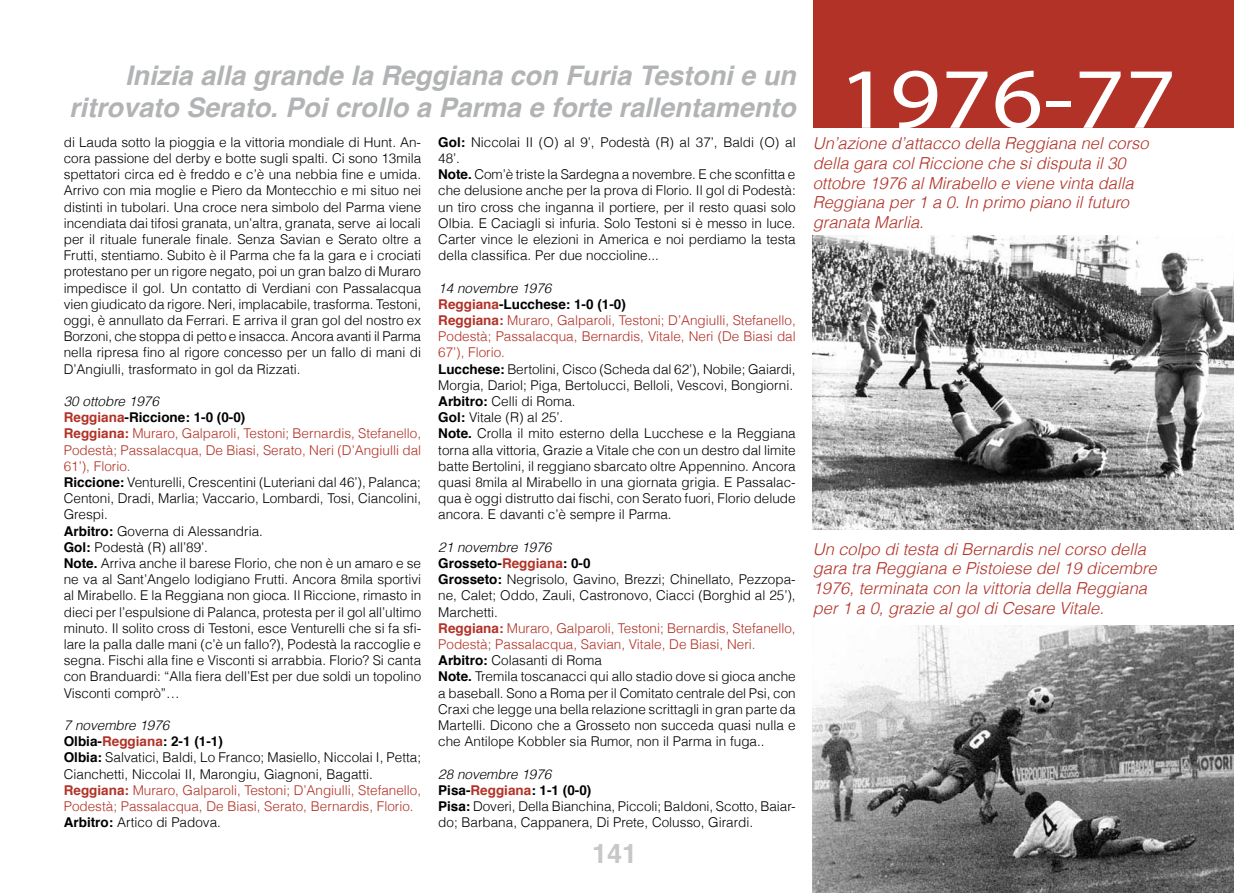
<style>
.page{position:relative;width:1234px;height:893px;background:#fff}
.page>*{position:absolute;margin:0;border:0;box-sizing:border-box;transform-origin:0 0}
.t1{font:86.55px "Myriad Pro";color:#fff;scale:1.15 1}
.t2{font:italic 700 27px/32.4px "Helvetica";color:#b1b3b4;text-align:right}
.t3{font:700 27px "Helvetica";color:#c6c7c8}
.t4{font:italic 300 16.5px/19.8px "Helvetica";color:#b23227}
.t5{font:300 13.5px/16.2px "Helvetica";color:#000}
.s1{font-style:italic}
.s2{font-weight:700;color:#b23227}
.s3{font-weight:700}
.s4{color:#b23227}
</style>
<div class="page">
<div style="left:812px;top:0;width:421px;height:128px;background:#b23227"></div>
<img style="left:812px;top:625px;width:421px;height:268px">
<img style="left:812px;top:235px;width:421px;height:294px">
<h2 class="t2" style="left:69px;top:59px;width:728px">Inizia alla grande la Reggiana con Furia Testoni e un ritrovato Serato. Poi crollo a Parma e forte rallentamento</h2>
<p class="t5" style="left:64px;top:133px;width:359px;text-align:justify">di Lauda sotto la pioggia e la vittoria mondiale di Hunt. An&shy;cora passione del derby e botte sugli spalti. Ci sono 13mila spettatori circa ed è freddo e c’è una nebbia fine e umida.<br>Arrivo con mia moglie e Piero da Montecchio e mi situo nei distinti in tubolari. Una croce nera simbolo del Parma viene incendiata dai tifosi granata, un’altra, granata, serve ai locali per il rituale funerale finale. Senza Savian e Serato oltre a Frutti, stentiamo. Subito è il Parma che fa la gara e i crociati protestano per un rigore negato, poi un gran balzo di Muraro impedisce il gol. Un contatto di Verdiani con Passalacqua vien giudicato da rigore. Neri, implacabile, trasforma. Testoni, oggi, è annullato da Ferrari. E arriva il gran gol del nostro ex Borzoni, che stoppa di petto e insacca. Ancora avanti il Parma nella ripresa fino al rigore concesso per un fallo di mani di D’Angiulli, trasformato in gol da Rizzati.</p>
<p class="t5" style="left:64px;top:392px;width:359px"><span class="s1">30 ottobre 1976<br></span><span class="s2">Reggiana</span><span class="s3">-Riccione: 1-0 (0-0)<br></span><span class="s2">Reggiana:</span> <span class="s4">Muraro, Galparoli, Testoni; Bernardis, Stefanello, Podestà; Passalacqua, De Biasi, Serato, Neri (D’Angiulli dal 61’), Florio.<br></span><span class="s3">Riccione:</span> Venturelli, Crescentini (Luteriani dal 46’), Palanca; Centoni, Dradi, Marlia; Vaccario, Lombardi, Tosi, Ciancolini, Grespi.<br><span class="s3">Arbitro:</span> Governa di Alessandria.<br><span class="s3">Gol:</span> Podestà (R) all’89’.<br><span class="s3">Note.</span> Arriva anche il barese Florio, che non è un amaro e se ne va al Sant’Angelo lodigiano Frutti. Ancora 8mila sportivi al Mirabello. E la Reggiana non gioca. Il Riccione, rimasto in dieci per l’espulsione di Palanca, protesta per il gol all’ultimo minuto. Il solito cross di Testoni, esce Venturelli che si fa sfi&shy;lare la palla dalle mani (c’è un fallo?), Podestà la raccoglie e segna. Fischi alla fine e Visconti si arrabbia. Florio? Si canta con Branduardi: “Alla fiera dell’Est per due soldi un topolino Visconti comprò”…</p>
<p class="t5" style="left:64px;top:716px;width:359px"><span class="s1">7 novembre 1976<br></span><span class="s3">Olbia-</span><span class="s2">Reggiana</span><span class="s3">: 2-1 (1-1)<br>Olbia:</span> Salvatici, Baldi, Lo Franco; Masiello, Niccolai I, Petta; Cianchetti, Niccolai II, Marongiu, Giagnoni, Bagatti.<br><span class="s2">Reggiana:</span> <span class="s4">Muraro, Galparoli, Testoni; D’Angiulli, Stefanello, Podestà; Passalacqua, De Biasi, Serato, Bernardis, Florio.<br></span><span class="s3">Arbitro:</span> Artico di Padova.</p>
<p class="t5" style="left:438px;top:133px;width:359px"><span class="s3">Gol:</span> Niccolai II (O) al 9’, Podestà (R) al 37’, Baldi (O) al 48’.<br><span class="s3">Note.</span> Com’è triste la Sardegna a novembre. E che sconfitta e che delusione anche per la prova di Florio. Il gol di Podestà: un tiro cross che inganna il portiere, per il resto quasi solo Olbia. E Caciagli si infuria. Solo Testoni si è messo in luce.<br>Carter vince le elezioni in America e noi perdiamo la testa della classifica. Per due noccioline...</p>
<p class="t5" style="left:438px;top:279px;width:359px"><span class="s1">14 novembre 1976<br></span><span class="s2">Reggiana</span><span class="s3">-Lucchese: 1-0 (1-0)<br></span><span class="s2">Reggiana:</span> <span class="s4">Muraro, Galparoli, Testoni; D’Angiulli, Stefanello, Podestà; Passalacqua, Bernardis, Vitale, Neri (De Biasi dal 67’), Florio.<br></span><span class="s3">Lucchese:</span> Bertolini, Cisco (Scheda dal 62’), Nobile; Gaiardi, Morgia, Dariol; Piga, Bertolucci, Belloli, Vescovi, Bongiorni.<br><span class="s3">Arbitro:</span> Celli di Roma.<br><span class="s3">Gol:</span> Vitale (R) al 25’.<br><span class="s3">Note.</span> Crolla il mito esterno della Lucchese e la Reggiana torna alla vittoria, Grazie a Vitale che con un destro dal limite batte Bertolini, il reggiano sbarcato oltre Appennino. Ancora quasi 8mila al Mirabello in una giornata grigia. E Passalac&shy;qua è oggi distrutto dai fischi, con Serato fuori, Florio delude ancora. E davanti c’è sempre il Parma.</p>
<p class="t5" style="left:438px;top:538px;width:359px"><span class="s1">21 novembre 1976<br></span><span class="s3">Grosseto-</span><span class="s2">Reggiana</span><span class="s3">: 0-0<br>Grosseto:</span> Negrisolo, Gavino, Brezzi; Chinellato, Pezzopa&shy;ne, Calet; Oddo, Zauli, Castronovo, Ciacci (Borghid al 25’), Marchetti.<br><span class="s2">Reggiana:</span> <span class="s4">Muraro, Galparoli, Testoni; Bernardis, Stefanello, Podestà; Passalacqua, Savian, Vitale, De Biasi, Neri.<br></span><span class="s3">Arbitro:</span> Colasanti di Roma<br><span class="s3">Note.</span> Tremila toscanacci qui allo stadio dove si gioca anche a baseball. Sono a Roma per il Comitato centrale del Psi, con Craxi che legge una bella relazione scrittagli in gran parte da Martelli. Dicono che a Grosseto non succeda quasi nulla e che Antilope Kobbler sia Rumor, non il Parma in fuga..</p>
<p class="t5" style="left:438px;top:765px;width:359px"><span class="s1">28 novembre 1976<br></span><span class="s3">Pisa-</span><span class="s2">Reggiana</span><span class="s3">: 1-1 (0-0)<br>Pisa:</span> Doveri, Della Bianchina, Piccoli; Baldoni, Scotto, Baiar&shy;do; Barbana, Cappanera, Di Prete, Colusso, Girardi.</p>
<h2 class="t3" style="left:592px;top:832px;width:47px">141</h2>
<h1 class="t1" style="left:838px;top:45px;width:295px">1976-77</h1>
<p class="t4" style="left:812px;top:133px;width:337px">Un’azione d’attacco della Reggiana nel corso della gara col Riccione che si disputa il 30 ottobre 1976 al Mirabello e viene vinta dalla Reggiana per 1 a 0. In primo piano il futuro granata Marlia.</p>
<p class="t4" style="left:812px;top:539px;width:345px">Un colpo di testa di Bernardis nel corso della gara tra Reggiana e Pistoiese del 19 dicembre 1976, terminata con la vittoria della Reggiana per 1 a 0, grazie al gol di Cesare Vitale.</p>
</div>
